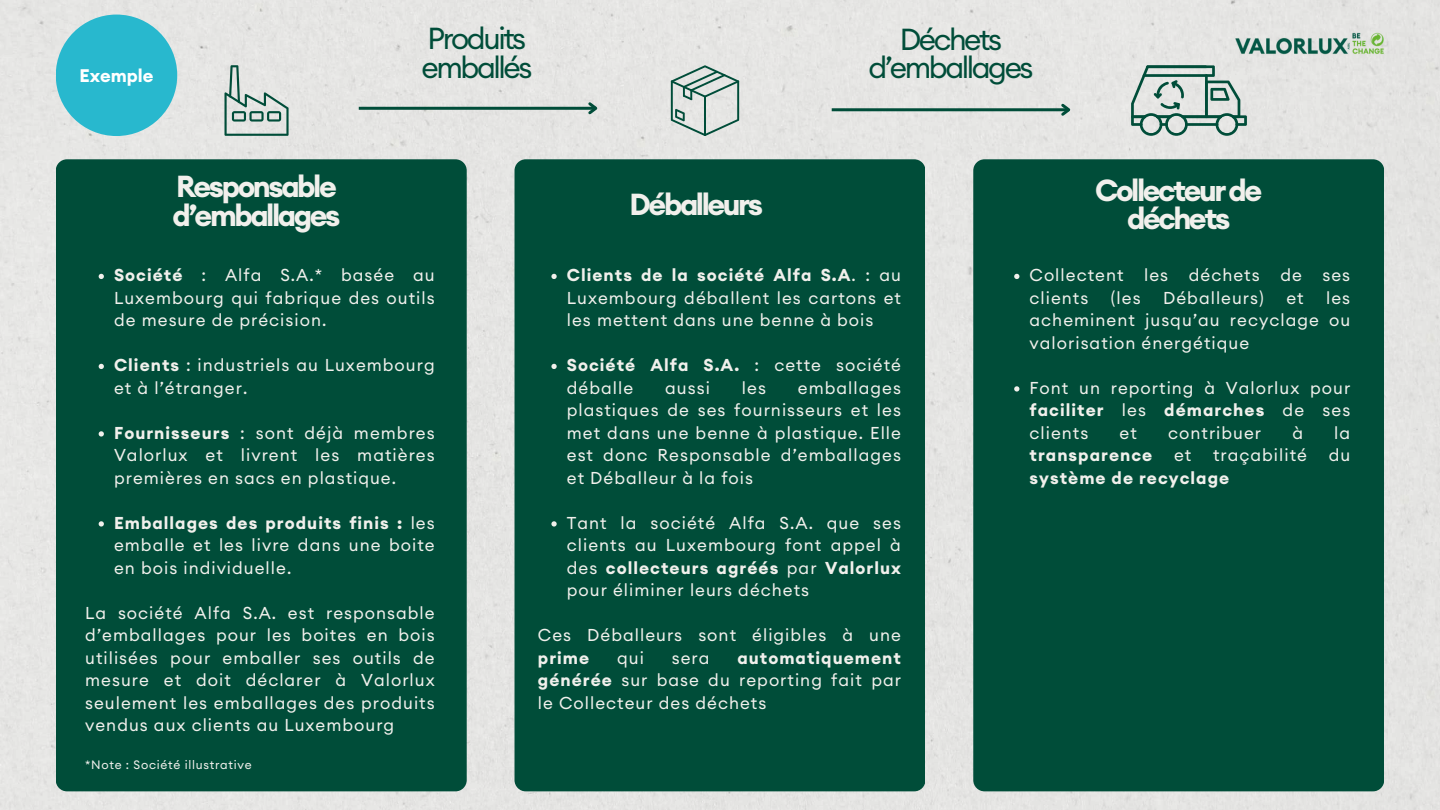
<style>
.page{position:relative;width:1440px;height:810px;background:#e5e5e3}
.page>*{position:absolute;margin:0;border:0;box-sizing:border-box;transform-origin:0 0}
.t1{font:700 30px/28.5px "Euclid Circular A";letter-spacing:-.08em;color:#f1f0ec}
.t2{font:30px/28.5px "Euclid Circular A";letter-spacing:-.08em;color:#004d39}
.t3{font:700 18px "Euclid Circular A";color:#fff}
.t4{font:17px/22.5px "Euclid Circular A";letter-spacing:.06em;color:#f1f0ec;text-align:justify}
.t5{font:700 17px "Euclid Circular A";letter-spacing:.06em;color:#f1f0ec}
.t6{font:12px "Euclid Circular A";letter-spacing:.06em;color:#f1f0ec}
.s1{font-weight:700}
</style>
<div class="page">
<div style="left:56px;top:159px;width:411px;height:632px;background:#004d39;border-radius:11px"></div>
<hr style="left:359px;top:107px;width:237px;height:3px;background:#004d39">
<svg style="left:586px;top:100px;width:15px;height:17px"></svg>
<svg style="left:225px;top:65px;width:63px;height:71px;background:#bac8c3"></svg>
<svg style="left:671px;top:65px;width:68px;height:71px;background:#bbc9c4"></svg>
<svg style="left:1131px;top:65px;width:116px;height:71px;background:#abbeb8"></svg>
<div style="left:515px;top:159px;width:410px;height:632px;background:#004d39;border-radius:11px"></div>
<div style="left:973px;top:159px;width:411px;height:632px;background:#004d39;border-radius:11px"></div>
<hr style="left:832px;top:108px;width:237px;height:3px;background:#004d39">
<svg style="left:1059px;top:101px;width:15px;height:17px"></svg>
<svg style="left:551px;top:274px;width:6px;height:5px"></svg>
<svg style="left:551px;top:364px;width:6px;height:5px"></svg>
<svg style="left:551px;top:521px;width:6px;height:6px"></svg>
<div style="left:56px;top:15px;width:121px;height:121px;background:#28b8ce;border-radius:50%"></div>
<svg style="left:99px;top:274px;width:5px;height:5px"></svg>
<svg style="left:99px;top:364px;width:5px;height:5px"></svg>
<svg style="left:99px;top:431px;width:5px;height:6px"></svg>
<svg style="left:99px;top:521px;width:5px;height:6px"></svg>
<svg style="left:1014px;top:274px;width:5px;height:5px"></svg>
<svg style="left:1014px;top:386px;width:5px;height:6px"></svg>
<img style="left:1229px;top:32px;width:162px;height:24px">
<p class="t3" style="left:79px;top:64px;width:76px">Exemple</p>
<p class="t1" style="left:173px;top:172px;width:169px">Responsable d’emballages</p>
<p class="t2" style="left:422px;top:24px;width:112px">Produits emballés</p>
<h4 class="t2" style="left:868px;top:25px;width:167px;text-align:center">Déchets d’emballages</h4>
<p class="t1" style="left:630px;top:190px;width:135px">Déballeurs</p>
<p class="t1" style="left:1095px;top:176px;width:169px;text-align:center">Collecteurde déchets</p>
<p class="t4" style="left:114px;top:264px;width:322px"><span class="s1">Société</span> : Alfa S.A.* basée au Luxembourg qui fabrique des outils de mesure de précision.</p>
<h2 class="t4" style="left:114px;top:354px;width:322px"><span class="s1">Clients</span> : industriels au Luxembourg et à l’étranger.</h2>
<p class="t4" style="left:114px;top:421px;width:322px"><span class="s1">Fournisseurs</span> : sont déjà membres Valorlux et livrent les matières premières en sacs en plastique.</p>
<p class="t4" style="left:114px;top:511px;width:322px"><span class="s1">Emballages des produits finis :</span> les emballe et les livre dans une boite en bois individuelle.</p>
<h1 class="t4" style="left:85px;top:601px;width:351px">La société Alfa S.A. est responsable d’emballages pour les boites en bois utilisées pour emballer ses outils de mesure et doit déclarer à Valorlux seulement les emballages des produits vendus aux clients au Luxembourg</h1>
<p class="t6" style="left:85px;top:757px;width:168px">*Note : Société illustrative</p>
<p class="t4" style="left:567px;top:264px;width:336px"><span class="s1">Clients de la société Alfa S.A</span>. : au Luxembourg déballent les cartons et les mettent dans une benne à bois</p>
<h3 class="t4" style="left:567px;top:354px;width:336px"><span class="s1">Société Alfa S.A.</span> : cette société déballe</h3>
<h3 class="t4" style="left:665px;top:376px;width:46px">aussi</h3>
<h3 class="t4" style="left:742px;top:376px;width:26px">les</h3>
<h3 class="t4" style="left:567px;top:376px;width:336px;text-indent:231px">emballages plastiques de ses fournisseurs et les met dans une benne à plastique. Elle est donc Responsable d’emballages et Déballeur à la fois</h3>
<p class="t4" style="left:567px;top:511px;width:336px">Tant la société Alfa S.A. que ses clients au Luxembourg font appel à des <span class="s1">collecteurs agréés</span> par <span class="s1">Valorlux </span>pour éliminer leurs déchets</p>
<h2 class="t4" style="left:538px;top:624px;width:365px">Ces Déballeurs sont éligibles à une <span class="s1">prime</span></h2>
<h2 class="t4" style="left:538px;top:646px;width:365px;text-indent:199px"><span class="s1">automatiquement générée</span> sur base du reporting fait par le Collecteur des déchets</h2>
<h2 class="t4" style="left:617px;top:646px;width:28px">qui</h2>
<h2 class="t4" style="left:672px;top:646px;width:39px">sera</h2>
<p class="t4" style="left:1030px;top:264px;width:322px">Collectent les déchets de ses clients</p>
<p class="t4" style="left:1111px;top:286px;width:31px">(les</p>
<p class="t4" style="left:1163px;top:286px;width:102px">Déballeurs)</p>
<p class="t4" style="left:1286px;top:286px;width:19px">et</p>
<p class="t4" style="left:1030px;top:286px;width:322px;text-indent:297px">les acheminent jusqu’au recyclage ou valorisation énergétique</p>
<h1 class="t4" style="left:1030px;top:376px;width:322px">Font un reporting à Valorlux pour <span class="s1">faciliter</span> les <span class="s1">démarches</span> de ses clients</h1>
<h1 class="t4" style="left:1120px;top:421px;width:19px">et</h1>
<h1 class="t4" style="left:1168px;top:421px;width:95px">contribuer</h1>
<h1 class="t4" style="left:1292px;top:421px;width:12px">à</h1>
<h1 class="t4" style="left:1334px;top:421px;width:17px">la</h1>
<h1 class="t5" style="left:1030px;top:444px;width:124px">transparence</h1>
<h1 class="t4" style="left:1174px;top:444px;width:19px">et</h1>
<h1 class="t4" style="left:1213px;top:444px;width:96px">traçabilité</h1>
<h1 class="t4" style="left:1329px;top:444px;width:23px">du</h1>
<h1 class="t5" style="left:1030px;top:467px;width:201px">système de recyclage</h1>
</div>
